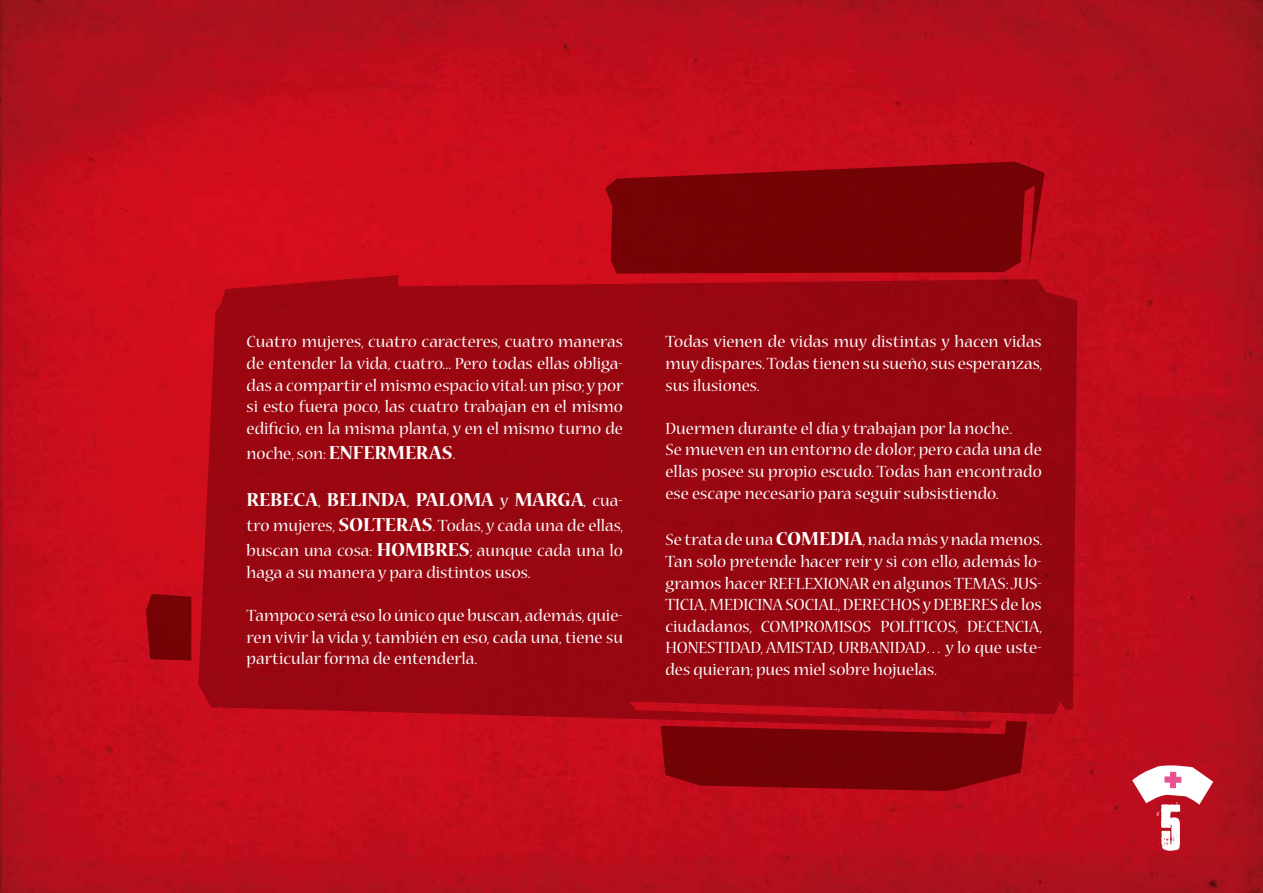
<style>
.page{position:relative;width:1263px;height:893px;background:#fff}
.page>*{position:absolute;margin:0;border:0;box-sizing:border-box;transform-origin:0 0}
.t1{font:54px "ambulanceshotgun";color:#fff}
.t2{font:700 21px "Nueva Std";letter-spacing:-.005em;color:#fff}
.t3{font:18px/21.6px "Nueva Std";color:#fff;text-align:justify}
.s1{font-weight:700;font-size:21px}
.s2{font-weight:400;font-size:18px}
</style>
<div class="page">
<img style="left:0;top:0;width:1263px;height:893px">
<div style="left:198px;top:275px;width:879px;height:454px;background:#980711"></div>
<svg style="left:1132px;top:764px;width:81px;height:41px"></svg>
<svg style="left:605px;top:162px;width:440px;height:112px;background:#7f0408"></svg>
<svg style="left:146px;top:594px;width:45px;height:66px;background:#7b0307"></svg>
<svg style="left:660px;top:721px;width:367px;height:70px;background:#81040a"></svg>
<p class="t3" style="left:247px;top:332px;width:378px">Cuatro mujeres, cuatro caracteres, cuatro maneras de entender la vida, cuatro... Pero todas ellas obliga&shy;das a compartir el mismo espacio vital: un piso; y por si esto fuera poco, las cuatro trabajan en el mismo edificio, en la misma planta, y en el mismo turno de</p>
<p class="t3" style="left:247px;top:443px;width:210px">noche, son: <span class="s1">ENFERMERAS</span>.</p>
<p class="t2" style="left:247px;top:490px;width:378px">REBECA<span class="s2">,</span> BELINDA<span class="s2">,</span> PALOMA <span class="s2">y</span> MARGA<span class="s2">, cua-</span></p>
<p class="t3" style="left:247px;top:514px;width:378px;line-height:25.2px">tro mujeres, <span class="s1">SOLTERAS</span>. Todas, y cada una de ellas, buscan una cosa: <span class="s1">HOMBRES</span>; aunque cada una lo</p>
<p class="t3" style="left:247px;top:562px;width:285px">haga a su manera y para distintos usos.</p>
<p class="t3" style="left:247px;top:605px;width:378px">Tampoco será eso lo único que buscan, además, quie&shy;ren vivir la vida y, también en eso, cada una, tiene su particular forma de entenderla.</p>
<p class="t3" style="left:665px;top:332px;width:378px">Todas vienen de vidas muy distintas y hacen vidas muy dispares. Todas tienen su sueño, sus esperanzas, sus ilusiones.</p>
<p class="t3" style="left:665px;top:418px;width:378px;text-align:left">Duermen durante el día y trabajan por la noche.<br>Se mueven en un entorno de dolor, pero cada una de ellas posee su propio escudo. Todas han encontrado ese escape necesario para seguir subsistiendo.</p>
<p class="t3" style="left:665px;top:530px;width:378px">Se trata de una <span class="s1">COMEDIA</span>, nada más y nada menos.<br>Tan solo pretende hacer reír y si con ello, además lo&shy;gramos hacer REFLEXIONAR en algunos TEMAS: JUS-TICIA, MEDICINA SOCIAL, DERECHOS y DEBERES de los ciudadanos, COMPROMISOS POLÍTICOS, DECENCIA, HONESTIDAD, AMISTAD, URBANIDAD… y lo que uste&shy;des quieran; pues miel sobre hojuelas.</p>
<h1 class="t1" style="left:1161px;top:794px;width:22px">5</h1>
</div>
